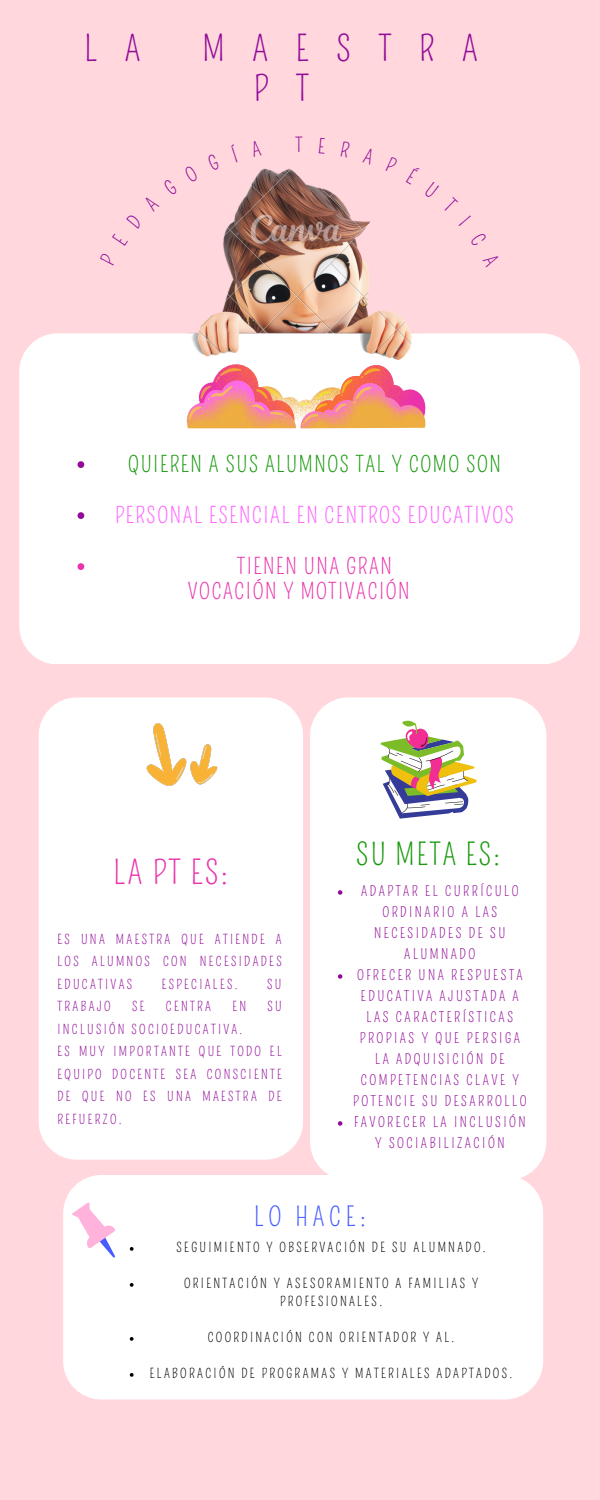
<style>
.page{position:relative;width:600px;height:1500px;background:#ffd7dd}
.page>*{position:absolute;margin:0;border:0;box-sizing:border-box;transform-origin:0 0}
.t1{font:34.6px/40.5px "Pompiere";letter-spacing:.8em;color:#920c99}
.t2{font:32.2px "Pompiere";color:#ea33ab}
.t3{font:29.7px "Pompiere";letter-spacing:.07em;color:#17990c}
.t4{font:26.1px "Pompiere";letter-spacing:.175em;color:#475cff}
.t5{font:21.7px "Pompiere";letter-spacing:.07em;color:#ff61ff}
.t6{font:21.7px "Pompiere";letter-spacing:.07em;color:#ea33ab}
.t7{font:21.7px "Pompiere";letter-spacing:.07em;color:#17990c}
.t8{font:19.4px "Pompiere";color:#920c99}
.t9{font:13.7px/21px "Pompiere";letter-spacing:.175em;color:#920c99;text-align:center}
.t10{font:13px/18px "Pompiere";letter-spacing:.175em;color:#000;text-align:center}
.t11{font:12.9px/22.5px "Pompiere";letter-spacing:.175em;color:#920c99;text-align:justify}
</style>
<div class="page">
<div style="left:19px;top:333px;width:561px;height:331px;background:#fff;border-radius:38px"></div>
<svg style="left:78px;top:461px;width:6px;height:7px"></svg>
<svg style="left:78px;top:512px;width:6px;height:7px"></svg>
<svg style="left:78px;top:563px;width:6px;height:7px"></svg>
<div style="left:63px;top:1175px;width:480px;height:224px;background:#fff;border-radius:38px"></div>
<div style="left:39px;top:697px;width:264px;height:463px;background:#fff;border-radius:38px"></div>
<div style="left:310px;top:697px;width:236px;height:483px;background:#fff;border-radius:38px"></div>
<svg style="left:338px;top:890px;width:4px;height:5px"></svg>
<svg style="left:338px;top:974px;width:4px;height:5px"></svg>
<svg style="left:338px;top:1121px;width:4px;height:5px"></svg>
<img style="left:131px;top:168px;width:331px;height:191px">
<svg style="left:186px;top:364px;width:240px;height:64px"></svg>
<img style="left:146px;top:723px;width:72px;height:63px">
<svg style="left:380px;top:720px;width:96px;height:99px"></svg>
<svg style="left:72px;top:1202px;width:43px;height:56px"></svg>
<svg style="left:130px;top:1247px;width:4px;height:4px"></svg>
<svg style="left:130px;top:1283px;width:4px;height:4px"></svg>
<svg style="left:130px;top:1337px;width:4px;height:4px"></svg>
<svg style="left:130px;top:1373px;width:4px;height:4px"></svg>
<svg style="left:131px;top:179px;width:47px;height:67px"></svg>
<svg style="left:184px;top:168px;width:15px;height:14px"></svg>
<svg style="left:207px;top:168px;width:13px;height:3px"></svg>
<svg style="left:386px;top:168px;width:12px;height:5px"></svg>
<svg style="left:406px;top:168px;width:56px;height:78px"></svg>
<p class="t1" style="left:84px;top:29px;width:58px">L A</p>
<p class="t1" style="left:254px;top:29px;width:226px;text-indent:-51px">MAESTRA<br>P T</p>
<p class="t8" style="left:295px;top:134px;width:9px">T</p>
<p class="t7" style="left:128px;top:451px;width:374px">QUIEREN A SUS ALUMNOS TAL Y COMO SON</p>
<p class="t5" style="left:115px;top:502px;width:401px">PERSONAL ESENCIAL EN CENTROS EDUCATIVOS</p>
<p class="t6" style="left:237px;top:553px;width:156px">TIENEN UNA GRAN</p>
<p class="t6" style="left:188px;top:579px;width:223px">VOCACIÓN Y MOTIVACIÓN</p>
<p class="t2" style="left:114px;top:854px;width:116px">LA PT ES:</p>
<p class="t11" style="left:58px;top:928px;width:226px">ES UNA MAESTRA QUE ATIENDE A LOS ALUMNOS CON NECESIDADES EDUCATIVAS</p>
<p class="t11" style="left:162px;top:973px;width:78px">ESPECIALES.</p>
<p class="t11" style="left:267px;top:973px;width:16px">SU</p>
<p class="t11" style="left:58px;top:996px;width:55px">TRABAJO</p>
<p class="t11" style="left:132px;top:996px;width:14px">SE</p>
<p class="t11" style="left:166px;top:996px;width:47px">CENTRA</p>
<p class="t11" style="left:232px;top:996px;width:15px">EN</p>
<p class="t11" style="left:268px;top:996px;width:16px">SU</p>
<p class="t11" style="left:58px;top:1018px;width:187px">INCLUSIÓN SOCIOEDUCATIVA.</p>
<p class="t11" style="left:58px;top:1041px;width:226px">ES MUY IMPORTANTE QUE TODO EL EQUIPO DOCENTE SEA CONSCIENTE DE QUE NO ES UNA MAESTRA DE REFUERZO.</p>
<p class="t3" style="left:356px;top:837px;width:146px">SU META ES:</p>
<p class="t9" style="left:361px;top:881px;width:159px">ADAPTAR EL CURRÍCULO<br>ORDINARIO A LAS<br>NECESIDADES DE SU<br>ALUMNADO</p>
<p class="t9" style="left:353px;top:965px;width:175px">OFRECER UNA RESPUESTA<br>EDUCATIVA AJUSTADA A<br>LAS CARACTERÍSTICAS<br>PROPIAS Y QUE PERSIGA<br>LA ADQUISICIÓN DE<br>COMPETENCIAS CLAVE Y<br>POTENCIE SU DESARROLLO</p>
<p class="t9" style="left:354px;top:1112px;width:173px">FAVORECER LA INCLUSIÓN<br>Y SOCIABILIZACIÓN</p>
<p class="t4" style="left:254px;top:1201px;width:113px">LO HACE:</p>
<p class="t10" style="left:176px;top:1239px;width:311px">SEGUIMIENTO Y OBSERVACIÓN DE SU ALUMNADO.</p>
<p class="t10" style="left:184px;top:1275px;width:296px">ORIENTACIÓN Y ASESORAMIENTO A FAMILIAS Y<br>PROFESIONALES.</p>
<p class="t10" style="left:208px;top:1329px;width:248px">COORDINACIÓN CON ORIENTADOR Y AL.</p>
<p class="t10" style="left:150px;top:1365px;width:364px">ELABORACIÓN DE PROGRAMAS Y MATERIALES ADAPTADOS.</p>
</div>
